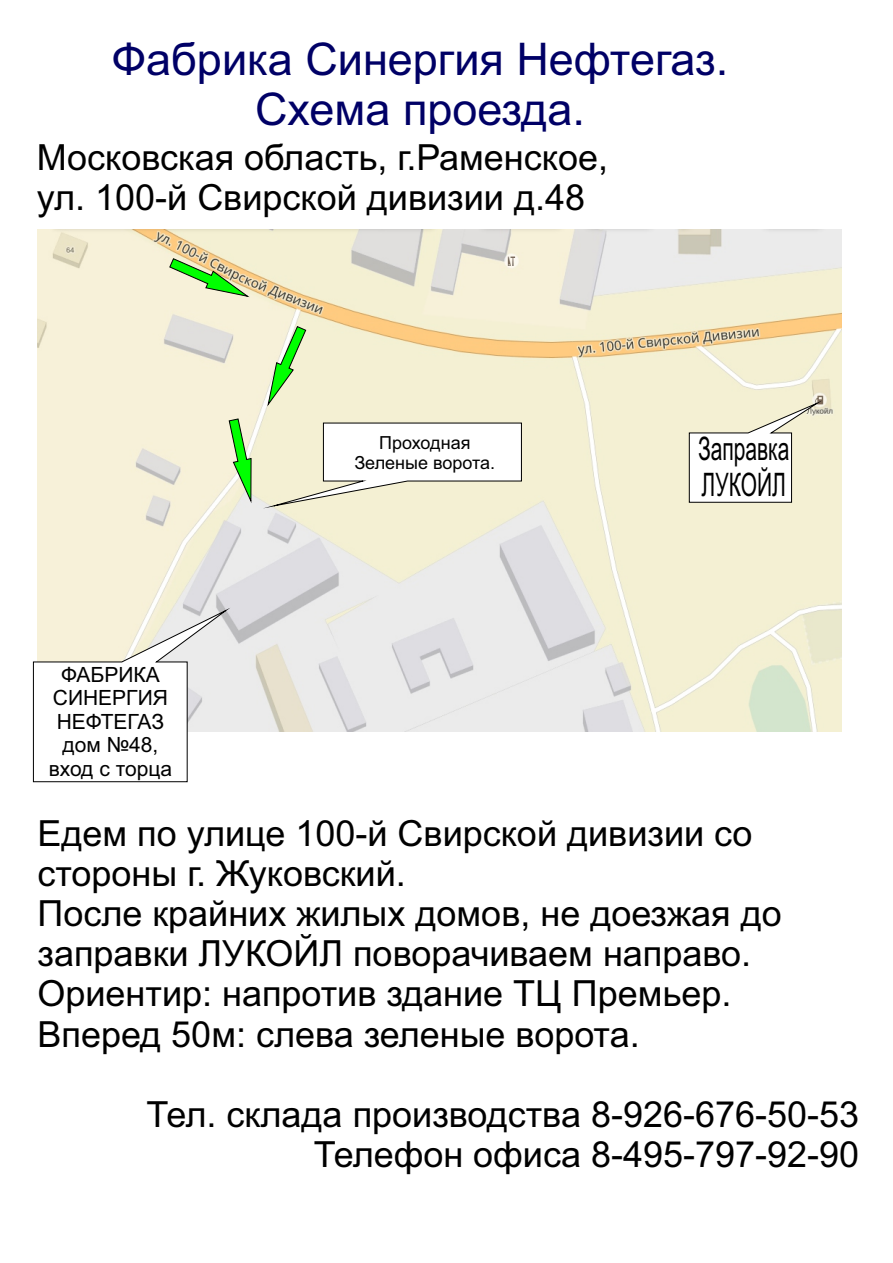
<style>
.page{position:relative;width:893px;height:1263px;background:#fff}
.page>*{position:absolute;margin:0;border:0;box-sizing:border-box;transform-origin:0 0}
.t1{font:45px/50.2px "Arial";color:#006;text-align:center}
.t2{font:36px/40.2px "Arial";color:#000}
.t3{font:32.4px/36.2px "Arial";color:#000;scale:.65 1}
.t4{font:21px/23.4px "Arial";color:#000;text-align:center}
.t5{font:18px/20.1px "Arial";color:#000;text-align:center}
</style>
<div class="page">
<img style="left:37px;top:230px;width:805px;height:501px">
<svg style="left:688px;top:398px;width:138px;height:105px"></svg>
<svg style="left:33px;top:606px;width:201px;height:176px"></svg>
<svg style="left:169px;top:258px;width:82px;height:40px"></svg>
<svg style="left:267px;top:325px;width:40px;height:83px"></svg>
<svg style="left:228px;top:418px;width:294px;height:92px"></svg>
<p class="t1" style="left:112px;top:38px;width:618px">Фабрика Синергия Нефтегаз.<br>Схема проезда.</p>
<p class="t2" style="left:37px;top:140px;width:573px">Московская область, г.Раменское, ул. 100-й Свирской дивизии д.48</p>
<p class="t4" style="left:49px;top:665px;width:125px">ФАБРИКА<br>СИНЕРГИЯ<br>НЕФТЕГАЗ дом №48, вход с торца</p>
<p class="t5" style="left:354px;top:434px;width:142px">Проходная<br>Зеленые ворота.</p>
<p class="t3" style="left:698px;top:434px;width:142px">Заправка<br>ЛУКОЙЛ</p>
<p class="t2" style="left:37px;top:816px;width:746px">Едем по улице 100-й Свирской дивизии со стороны г. Жуковский.<br>После крайних жилых домов, не доезжая до заправки ЛУКОЙЛ поворачиваем направо.<br>Ориентир: напротив здание ТЦ Премьер.<br>Вперед 50м: слева зеленые ворота.</p>
<p class="t2" style="left:147px;top:1098px;width:714px;text-align:right">Тел. склада производства 8-926-676-50-53<br>Телефон офиса 8-495-797-92-90</p>
</div>
